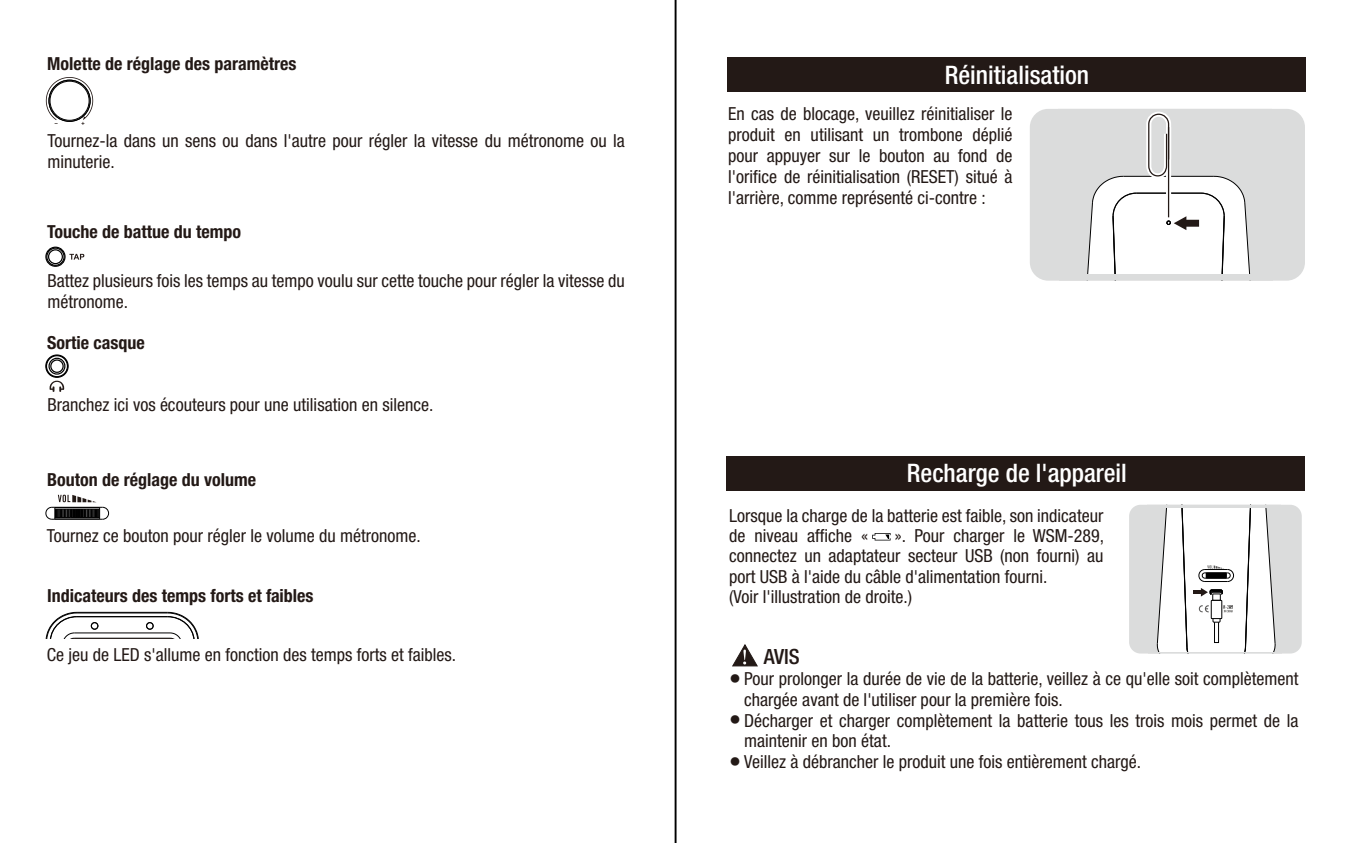
<style>
.page{position:relative;width:1354px;height:843px;background:#fff}
.page>*{position:absolute;margin:0;border:0;box-sizing:border-box;transform-origin:0 0}
.t1{font:500 condensed 25.5px "Helvetica Neue LT Std";color:#fff}
.t2{font:500 condensed 21px "Helvetica Neue LT Std";color:#231916}
.t3{font:condensed 18px/21px "Helvetica Neue LT Std";color:#231916}
.t4{font:700 condensed 18px "Helvetica Neue LT Std";color:#231916}
.s1{font-size:24px}
</style>
<div class="page">
<svg style="left:676px;top:0;width:630px;height:843px"></svg>
<div style="left:726px;top:456px;width:579px;height:34px;background:#231916"></div>
<div style="left:1128px;top:505px;width:173px;height:148px;background:#dbdcdc;border-radius:11px"></div>
<svg style="left:1156px;top:508px;width:119px;height:143px;background:#eaeaea"></svg>
<div style="left:1212px;top:617px;width:8px;height:5px;border:1px solid #000"></div>
<div style="left:1211px;top:600px;width:10px;height:18px;background:#fff"></div>
<div style="left:1210px;top:600px;width:12px;height:19px;border:1px solid #000"></div>
<div style="left:727px;top:57px;width:579px;height:34px;background:#231916"></div>
<div style="left:1029px;top:109px;width:275px;height:172px;background:#dbdcdc;border-radius:18px"></div>
<svg style="left:1087px;top:112px;width:164px;height:169px"></svg>
<svg style="left:46px;top:77px;width:47px;height:48px"></svg>
<div style="left:45px;top:354px;width:24px;height:24px;border:1px solid #000;border-radius:50%"></div>
<div style="left:46px;top:355px;width:22px;height:22px;border:1px solid #000;border-radius:50%"></div>
<div style="left:48px;top:357px;width:17px;height:17px;border:1px solid #000;border-radius:50%"></div>
<div style="left:50px;top:359px;width:14px;height:14px;border:1px solid #000;border-radius:50%"></div>
<svg style="left:49px;top:369px;width:19px;height:23px"></svg>
<div style="left:52px;top:362px;width:9px;height:8px;border:2px solid #fff;border-radius:50%"></div>
<svg style="left:45px;top:611px;width:154px;height:28px"></svg>
<svg style="left:45px;top:494px;width:64px;height:26px"></svg>
<div style="left:45px;top:246px;width:21px;height:21px;border:1px solid #000;border-radius:50%"></div>
<div style="left:46px;top:247px;width:19px;height:19px;border:1px solid #000;border-radius:50%"></div>
<div style="left:48px;top:249px;width:15px;height:15px;border:1px solid #000;border-radius:50%"></div>
<svg style="left:69px;top:254px;width:15px;height:5px"></svg>
<svg style="left:731px;top:644px;width:27px;height:22px"></svg>
<svg style="left:872px;top:533px;width:18px;height:7px"></svg>
<p class="t4" style="left:47px;top:52px;width:251px">Molette de réglage des paramètres</p>
<p class="t3" style="left:47px;top:130px;width:579px">Tournez-la dans un sens ou dans l'autre pour régler la vitesse du métronome ou la minuterie.</p>
<p class="t4" style="left:47px;top:220px;width:195px">Touche de battue du tempo</p>
<p class="t3" style="left:47px;top:269px;width:579px">Battez plusieurs fois les temps au tempo voulu sur cette touche pour régler la vitesse du métronome.</p>
<p class="t4" style="left:47px;top:331px;width:99px">Sortie casque</p>
<p class="t3" style="left:47px;top:394px;width:387px">Branchez ici vos écouteurs pour une utilisation en silence.</p>
<p class="t4" style="left:47px;top:468px;width:210px">Bouton de réglage du volume</p>
<p class="t3" style="left:47px;top:525px;width:375px">Tournez ce bouton pour régler le volume du métronome.</p>
<p class="t4" style="left:47px;top:585px;width:268px">Indicateurs des temps forts et faibles</p>
<p class="t3" style="left:47px;top:644px;width:411px">Ce jeu de LED s'allume en fonction des temps forts et faibles.</p>
<h1 class="t1" style="left:944px;top:60px;width:146px">Réinitialisation</h1>
<p class="t3" style="left:728px;top:103px;width:286px;text-align:justify">En cas de blocage, veuillez réinitialiser le produit en utilisant un trombone déplié pour appuyer sur le bouton au fond de l'orifice de réinitialisation (RESET) situé à l'arrière, comme représenté ci-contre :</p>
<h1 class="t1" style="left:906px;top:458px;width:221px">Recharge de l'appareil</h1>
<p class="t3" style="left:729px;top:505px;width:376px">Lorsque la charge de la batterie est faible, son indicateur de niveau affiche «</p>
<p class="t3" style="left:729px;top:525px;width:376px;text-indent:166px">». Pour charger le WSM-289, connectez un adaptateur secteur USB (non fourni) au port USB à l'aide du câble d'alimentation fourni.<br>(Voir l'illustration de droite.)</p>
<p class="t2" style="left:763px;top:644px;width:37px">AVIS</p>
<p class="t3" style="left:744px;top:668px;width:556px;text-indent:-15px"><span class="s1">•</span> Pour prolonger la durée de vie de la batterie, veillez à ce qu'elle soit complètement chargée avant de l'utiliser pour la première fois.</p>
<p class="t3" style="left:744px;top:710px;width:556px;text-indent:-15px"><span class="s1">•</span> Décharger et charger complètement la batterie tous les trois mois permet de la maintenir en bon état.</p>
<p class="t3" style="left:729px;top:751px;width:413px"><span class="s1">•</span> Veillez à débrancher le produit une fois entièrement chargé.</p>
</div>
